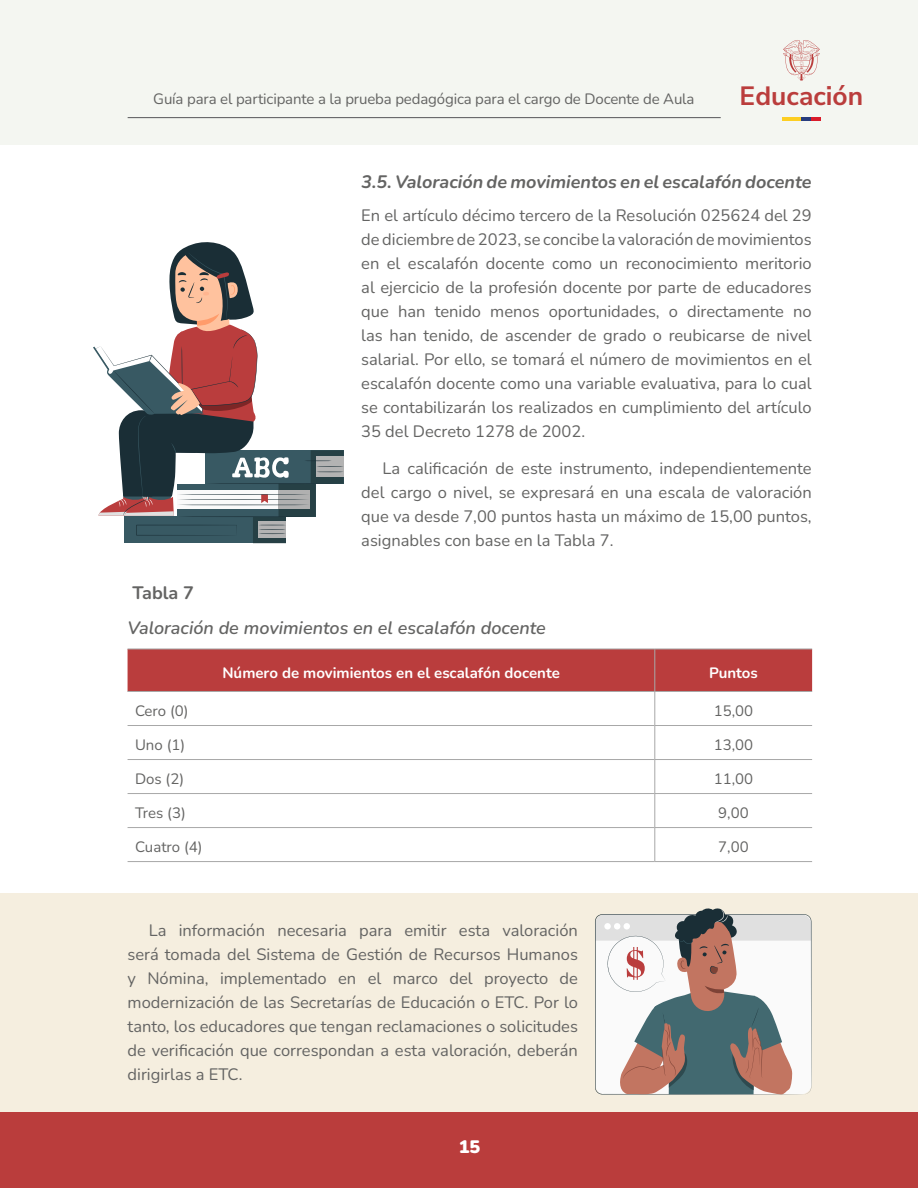
<style>
.page{position:relative;width:918px;height:1188px;background:#fff}
.page>*{position:absolute;margin:0;border:0;box-sizing:border-box;transform-origin:0 0}
.t1{font:200 26.4px "Nunito Sans 12 pt";color:#ba3d3c}
.Subtitulo2{font:italic 700 18px "Nunito";color:#646463}
.Subtitulo2-2{font:italic 600 18px "Nunito";color:#646463}
.Subtitulo2-3{font:700 18px "Nunito";color:#646463}
.t2{font:900 18px "Nunito";color:#fff}
.CTxT{font:16.5px/24px "Nunito";color:#646463;text-align:justify}
.CTxT_párrafo_1{font:16.5px/24px "Nunito";color:#646463;text-align:justify}
.TxT_Tablas{font:15px "Nunito";letter-spacing:-.01em;color:#646463}
.TxT_Tablas-2{font:700 15px "Nunito";color:#fff}
</style>
<div class="page">
<div style="left:0;top:0;width:918px;height:145px;background:#f4f6f1"></div>
<div style="left:0;top:1112px;width:918px;height:76px;background:#ba3d3c"></div>
<hr style="left:128px;top:117px;width:593px;height:1px;background:#565659">
<svg style="left:783px;top:40px;width:37px;height:41px"></svg>
<hr style="left:782px;top:118px;width:19px;height:3px;background:#fdce22">
<svg style="left:801px;top:118px;width:19px;height:3px"></svg>
<div style="left:0;top:893px;width:918px;height:218px;background:#f5eedf"></div>
<div style="left:128px;top:650px;width:684px;height:41px;background:#ba3d3d"></div>
<hr style="left:128px;top:649px;width:527px;height:1px;background:#a8a8a8">
<hr style="left:655px;top:649px;width:157px;height:1px;background:#a8a8a8">
<hr style="left:654px;top:649px;width:1px;height:42px;background:#a8a8a8">
<hr style="left:128px;top:691px;width:527px;height:1px;background:#a8a8a8">
<hr style="left:655px;top:691px;width:157px;height:1px;background:#a8a8a8">
<hr style="left:654px;top:692px;width:1px;height:33px;background:#a8a8a8">
<hr style="left:128px;top:725px;width:527px;height:1px;background:#a8a8a8">
<hr style="left:655px;top:725px;width:157px;height:1px;background:#a8a8a8">
<hr style="left:654px;top:726px;width:1px;height:33px;background:#a8a8a8">
<hr style="left:128px;top:759px;width:527px;height:1px;background:#a8a8a8">
<hr style="left:655px;top:759px;width:157px;height:1px;background:#a8a8a8">
<hr style="left:654px;top:760px;width:1px;height:33px;background:#a8a8a8">
<hr style="left:128px;top:793px;width:527px;height:1px;background:#a8a8a8">
<hr style="left:655px;top:793px;width:157px;height:1px;background:#a8a8a8">
<hr style="left:654px;top:794px;width:1px;height:33px;background:#a8a8a8">
<hr style="left:128px;top:827px;width:527px;height:1px;background:#a8a8a8">
<hr style="left:655px;top:827px;width:157px;height:1px;background:#a8a8a8">
<hr style="left:654px;top:828px;width:1px;height:33px;background:#a8a8a8">
<hr style="left:128px;top:861px;width:527px;height:1px;background:#a8a8a8">
<hr style="left:655px;top:861px;width:157px;height:1px;background:#a8a8a8">
<svg style="left:93px;top:242px;width:251px;height:301px"></svg>
<svg style="left:595px;top:908px;width:217px;height:187px"></svg>
<p class="TxT_Tablas" style="left:153px;top:89px;width:543px">Guía para el participante a la prueba pedagógica para el cargo de Docente de Aula</p>
<h1 class="t1" style="left:740px;top:78px;width:125px">Educación</h1>
<p class="Subtitulo2" style="left:361px;top:169px;width:452px">3.5. Valoración de movimientos en el escalafón docente</p>
<p class="CTxT_párrafo_1" style="left:361px;top:202px;width:452px">En el artículo décimo tercero de la Resolución 025624 del 29 de diciembre de 2023, se concibe la valoración de movimientos en el escalafón docente como un reconocimiento meritorio al ejercicio de la profesión docente por parte de educadores que han tenido menos oportunidades, o directamente no las han tenido, de ascender de grado o reubicarse de nivel salarial. Por ello, se tomará el nú mero de movimientos en el escalafó n docente como una variable evaluativa, para lo cual se contabilizará n los realizados en cumplimiento del artículo 35 del Decreto 1278 de 2002.</p>
<p class="CTxT" style="left:361px;top:455px;width:452px;text-indent:21px">La calificación de este instrumento, independientemente del cargo o nivel, se expresará en una escala de valoración que va desde 7,00 puntos hasta un máximo de 15,00 puntos, asignables con base en la Tabla 7.</p>
<p class="Subtitulo2-3" style="left:132px;top:580px;width:63px">Tabla 7</p>
<p class="Subtitulo2-2" style="left:128px;top:615px;width:420px">Valoración de movimientos en el escalafón docente</p>
<p class="TxT_Tablas-2" style="left:222px;top:662px;width:339px">Número de movimientos en el escalafón docente</p>
<p class="TxT_Tablas-2" style="left:709px;top:662px;width:50px">Puntos</p>
<p class="TxT_Tablas" style="left:135px;top:700px;width:55px">Cero (0)</p>
<p class="TxT_Tablas" style="left:714px;top:700px;width:41px">15,00</p>
<p class="TxT_Tablas" style="left:135px;top:734px;width:52px">Uno (1)</p>
<p class="TxT_Tablas" style="left:714px;top:734px;width:41px">13,00</p>
<p class="TxT_Tablas" style="left:135px;top:768px;width:51px">Dos (2)</p>
<p class="TxT_Tablas" style="left:714px;top:768px;width:41px">11,00</p>
<p class="TxT_Tablas" style="left:135px;top:802px;width:52px">Tres (3)</p>
<p class="TxT_Tablas" style="left:718px;top:802px;width:32px">9,00</p>
<p class="TxT_Tablas" style="left:135px;top:836px;width:69px">Cuatro (4)</p>
<p class="TxT_Tablas" style="left:718px;top:836px;width:32px">7,00</p>
<p class="CTxT" style="left:128px;top:918px;width:452px;text-indent:21px">La información necesaria para emitir esta valoración será tomada del Sistema de Gestión de Recursos Humanos y Nómina, implementado en el marco del proyecto de modernización de las Secretarías de Educación o ETC. Por lo tanto, los educadores que tengan reclamaciones o solicitudes de verificación que correspondan a esta valoración, deberán dirigirlas a ETC.</p>
<p class="t2" style="left:459px;top:1134px;width:23px">15</p>
</div>
